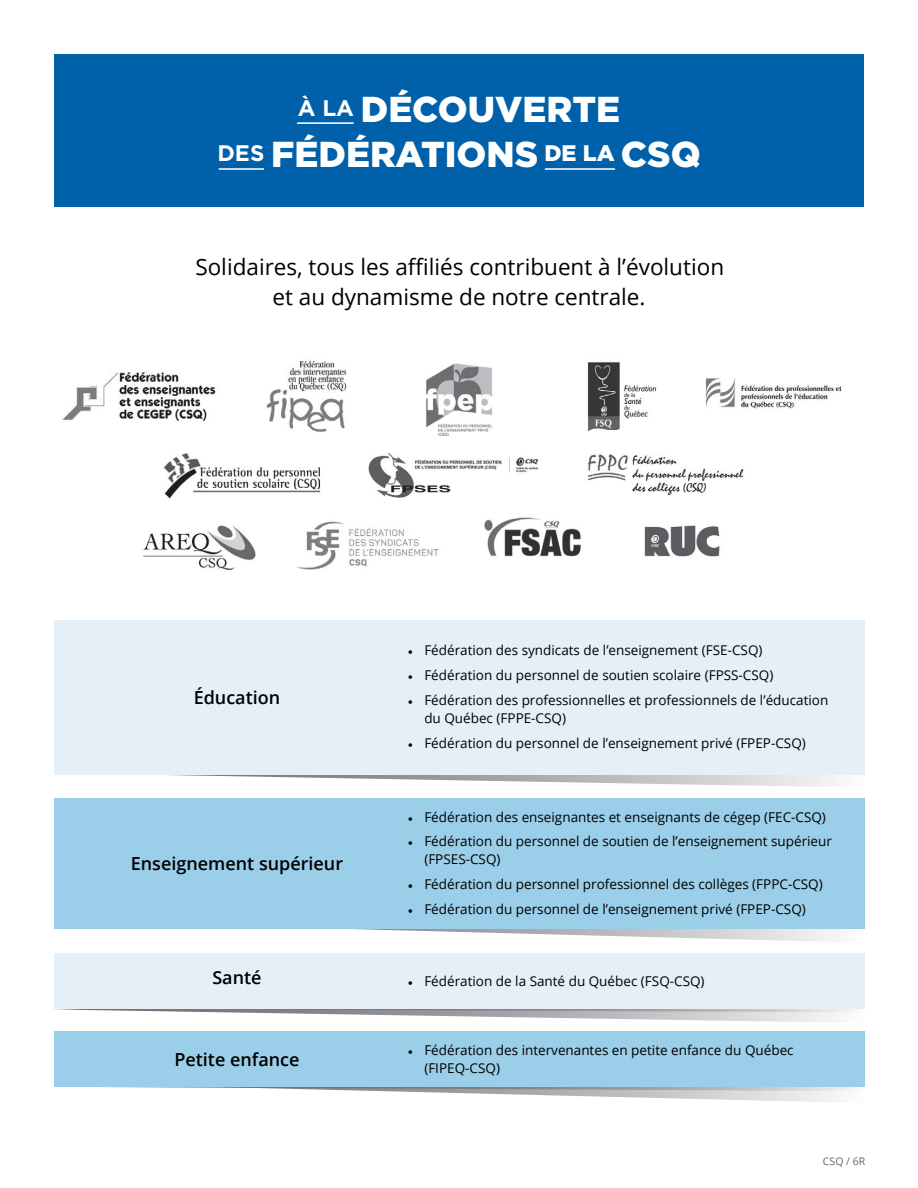
<style>
.page{position:relative;width:918px;height:1188px;background:#fff}
.page>*{position:absolute;margin:0;border:0;box-sizing:border-box;transform-origin:0 0}
.t1{font:900 36px/45px "Gotham";color:#fff;text-align:center}
.t2{font:22.5px/30px "Open Sans";color:#000;text-align:center}
.t3{font:600 18px "Open Sans";color:#000}
.t4{font:13.5px/18px "Open Sans";color:#000}
.t5{font:10.5px "Open Sans";color:#666}
.s1{font-family:"Minion Pro"}
</style>
<div class="page">
<div style="left:54px;top:54px;width:810px;height:152px;background:#0060a9"></div>
<hr style="left:219px;top:168px;width:45px;height:2px;background:#fff">
<hr style="left:298px;top:122px;width:55px;height:2px;background:#fff">
<hr style="left:545px;top:168px;width:70px;height:2px;background:#fff">
<img style="left:62px;top:360px;width:780px;height:210px">
<svg style="left:54px;top:774px;width:810px;height:13px"></svg>
<svg style="left:59px;top:928px;width:805px;height:14px"></svg>
<svg style="left:54px;top:1008px;width:810px;height:14px"></svg>
<svg style="left:108px;top:1087px;width:744px;height:15px"></svg>
<div style="left:54px;top:620px;width:810px;height:154px;background:#e4eff7"></div>
<div style="left:54px;top:798px;width:810px;height:130px;background:#9bcee8"></div>
<div style="left:54px;top:953px;width:810px;height:55px;background:#e4eff7"></div>
<div style="left:54px;top:1032px;width:810px;height:55px;background:#9bcee8"></div>
<h1 class="t1" style="left:217px;top:86px;width:485px"><sup>À</sup> <sup>LA</sup> DÉCOUVERTE<br><sup>DES</sup> FÉDÉRATIONS <sup>DE</sup> <sup>LA</sup> CSQ</h1>
<h2 class="t2" style="left:195px;top:252px;width:530px">Solidaires, tous les affiliés contribuent à l’évolution et au dynamisme de notre centrale.</h2>
<h3 class="t3" style="left:194px;top:685px;width:88px">Éducation</h3>
<h3 class="t3" style="left:131px;top:851px;width:214px">Enseignement supérieur</h3>
<h3 class="t3" style="left:212px;top:965px;width:51px">Santé</h3>
<h3 class="t3" style="left:174px;top:1047px;width:127px">Petite enfance</h3>
<p class="t4" style="left:408px;top:641px;width:356px"><span class="s1">•</span> Fédération des syndicats de l’enseignement (FSE-CSQ)</p>
<p class="t4" style="left:408px;top:666px;width:367px"><span class="s1">•</span> Fédération du personnel de soutien scolaire (FPSS-CSQ)</p>
<p class="t4" style="left:424px;top:691px;width:406px;text-indent:-16px"><span class="s1">•</span> Fédération des professionnelles et professionnels de l’éducation du Québec (FPPE-CSQ)</p>
<p class="t4" style="left:408px;top:733px;width:400px"><span class="s1">•</span> Fédération du personnel de l’enseignement privé (FPEP-CSQ)</p>
<p class="t4" style="left:408px;top:807px;width:420px"><span class="s1">•</span> Fédération des enseignantes et enseignants de cégep (FEC-CSQ)</p>
<p class="t4" style="left:424px;top:832px;width:409px;text-indent:-16px"><span class="s1">•</span> Fédération du personnel de soutien de l’enseignement supérieur (FPSES-CSQ)</p>
<p class="t4" style="left:408px;top:875px;width:416px"><span class="s1">•</span> Fédération du personnel professionnel des collèges (FPPC-CSQ)</p>
<p class="t4" style="left:408px;top:899px;width:400px"><span class="s1">•</span> Fédération du personnel de l’enseignement privé (FPEP-CSQ)</p>
<p class="t4" style="left:408px;top:972px;width:298px"><span class="s1">•</span> Fédération de la Santé du Québec (FSQ-CSQ)</p>
<p class="t4" style="left:424px;top:1041px;width:371px;text-indent:-16px"><span class="s1">•</span> Fédération des intervenantes en petite enfance du Québec (FIPEQ-CSQ)</p>
<p class="t5" style="left:823px;top:1154px;width:44px">CSQ / 6R</p>
</div>
